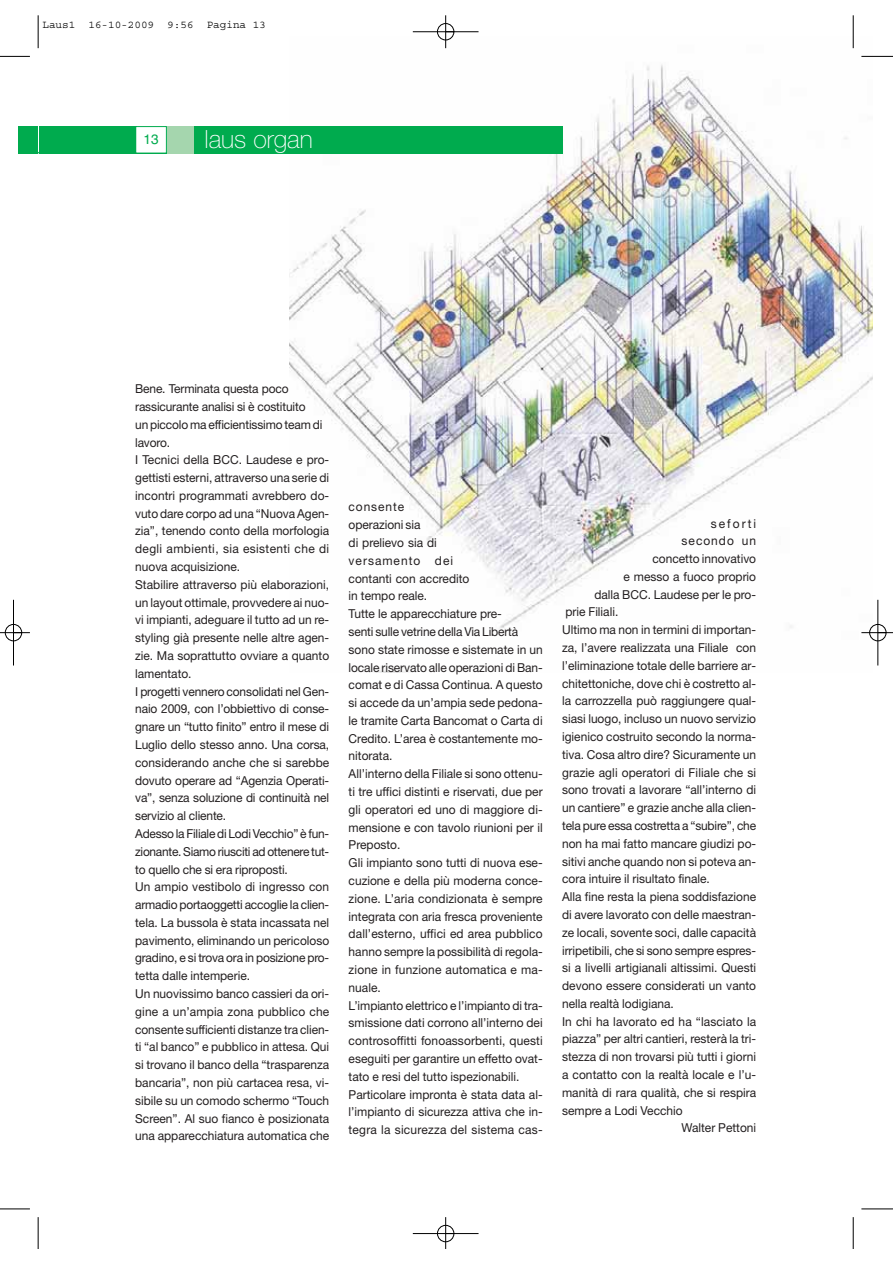
<style>
.page{position:relative;width:893px;height:1263px;background:#fff}
.page>*{position:absolute;margin:0;border:0;box-sizing:border-box;transform-origin:0 0}
.t1{font:100 25.05px "Helvetica Neue";color:#fff}
.t2{font:13.65px "Helvetica";color:#00ab4e}
.t3{font:12.3px/17.9px "Helvetica Neue";color:#231f20}
.t4{font:12.3px "Helvetica Neue";letter-spacing:.085em;color:#231f20}
.t5{font:12.3px "Helvetica Neue";letter-spacing:.17em;color:#231f20}
.t6{font:10.95px "Courier Std";color:#000}
</style>
<div class="page">
<img style="left:289px;top:37px;width:583px;height:636px">
<div style="left:19px;top:126px;width:19px;height:27px;background:#00ab4e"></div>
<hr style="left:38px;top:152px;width:524px;height:1px;background:#00ab4e">
<div style="left:39px;top:126px;width:524px;height:27px;background:#00ab4e"></div>
<div style="left:167px;top:126px;width:27px;height:27px;background:#a5d6ae"></div>
<div style="left:136px;top:127px;width:30px;height:26px;background:#fff"></div>
<div style="left:135px;top:126px;width:32px;height:27px;border:1px solid #00ab4e"></div>
<hr style="left:38px;top:15px;width:1px;height:33px;background:#000">
<hr style="left:0;top:56px;width:30px;height:1px;background:#000">
<hr style="left:853px;top:15px;width:1px;height:33px;background:#000">
<hr style="left:861px;top:56px;width:32px;height:1px;background:#000">
<hr style="left:38px;top:1217px;width:1px;height:32px;background:#000">
<hr style="left:0;top:1209px;width:30px;height:1px;background:#000">
<hr style="left:853px;top:1217px;width:1px;height:32px;background:#000">
<hr style="left:861px;top:1209px;width:32px;height:1px;background:#000">
<hr style="left:413px;top:31px;width:65px;height:1px;background:#000">
<hr style="left:413px;top:1233px;width:65px;height:1px;background:#000">
<hr style="left:13px;top:600px;width:1px;height:66px;background:#000">
<hr style="left:877px;top:600px;width:1px;height:66px;background:#000">
<hr style="left:445px;top:15px;width:1px;height:33px;background:#000">
<hr style="left:445px;top:1217px;width:1px;height:32px;background:#000">
<hr style="left:0;top:632px;width:30px;height:1px;background:#000">
<hr style="left:861px;top:632px;width:32px;height:1px;background:#000">
<div style="left:437px;top:23px;width:17px;height:17px;border:1px solid #000;border-radius:50%"></div>
<div style="left:437px;top:1225px;width:17px;height:17px;border:1px solid #000;border-radius:50%"></div>
<div style="left:5px;top:624px;width:17px;height:17px;border:1px solid #000;border-radius:50%"></div>
<div style="left:869px;top:624px;width:17px;height:17px;border:1px solid #000;border-radius:50%"></div>
<p class="t6" style="left:42px;top:17px;width:225px">Laus1 16-10-2009 9:56 Pagina 13</p>
<p class="t2" style="left:143px;top:135px;width:17px">13</p>
<h1 class="t1" style="left:204px;top:130px;width:110px">laus organ</h1>
<p class="t3" style="left:135px;top:381px;width:196px">Bene. Terminata questa poco rassicurante analisi si è costituito<br>un piccolo ma efficientissimo team di lavoro.<br>I Tecnici della BCC. Laudese e pro&shy;gettisti esterni, attraverso una serie di incontri programmati avrebbero do&shy;vuto dare corpo ad una “Nuova Agen&shy;zia”, tenendo conto della morfologia degli ambienti, sia esistenti che di nuova acquisizione.<br>Stabilire attraverso più elaborazioni, un layout ottimale, provvedere ai nuo&shy;vi impianti, adeguare il tutto ad un re&shy;styling già presente nelle altre agen&shy;zie. Ma soprattutto ovviare a quanto lamentato.<br>I progetti vennero consolidati nel Gen&shy;naio 2009, con l’obbiettivo di conse&shy;gnare un “tutto finito” entro il mese di Luglio dello stesso anno. Una corsa, considerando anche che si sarebbe dovuto operare ad “Agenzia Operati&shy;va”, senza soluzione di continuità nel servizio al cliente.<br>Adesso la Filiale di Lodi Vecchio” è fun&shy;zionante. Siamo riusciti ad ottenere tut&shy;to quello che si era riproposti.<br>Un ampio vestibolo di ingresso con armadio portaoggetti accoglie la clien&shy;tela. La bussola è stata incassata nel pavimento, eliminando un pericoloso gradino, e si trova ora in posizione pro&shy;tetta dalle intemperie.<br>Un nuovissimo banco cassieri da ori&shy;gine a un’ampia zona pubblico che consente sufficienti distanze tra clien&shy;ti “al banco” e pubblico in attesa. Qui si trovano il banco della “trasparenza bancaria”, non più cartacea resa, vi&shy;sibile su un comodo schermo “Touch Screen”. Al suo fianco è posizionata una apparecchiatura automatica che</p>
<p class="t3" style="left:349px;top:499px;width:196px">consente<br>operazioni sia<br>di prelievo sia di<br>versamento dei<br>contanti con accredito<br>in tempo reale.<br>Tutte le apparecchiature pre-<br>senti sulle vetrine della Via Libertà sono state rimosse e sistemate in un locale riservato alle operazioni di Ban&shy;comat e di Cassa Continua. A questo si accede da un’ampia sede pedona&shy;le tramite Carta Bancomat o Carta di<br>Credito. L’area è costantemente mo&shy;nitorata.<br>All’interno della Filiale si sono ottenu&shy;ti tre uffici distinti e riservati, due per gli operatori ed uno di maggiore di&shy;mensione e con tavolo riunioni per il<br>Preposto.<br>Gli impianto sono tutti di nuova ese&shy;cuzione e della più moderna conce&shy;zione. L’aria condizionata è sempre integrata con aria fresca proveniente dall’esterno, uffici ed area pubblico hanno sempre la possibilità di regola&shy;zione in funzione automatica e ma&shy;nuale.<br>L’impianto elettrico e l’impianto di tra&shy;smissione dati corrono all’interno dei controsoffitti fonoassorbenti, questi eseguiti per garantire un effetto ovat&shy;tato e resi del tutto ispezionabili.<br>Particolare impronta è stata data al&shy;l’impianto di sicurezza attiva che in&shy;tegra la sicurezza del sistema cas-</p>
<p class="t5" style="left:711px;top:519px;width:47px">seforti</p>
<p class="t4" style="left:681px;top:537px;width:76px">secondo un</p>
<p class="t3" style="left:652px;top:551px;width:105px">concetto innovativo</p>
<p class="t3" style="left:623px;top:569px;width:134px">e messo a fuoco proprio</p>
<p class="t3" style="left:594px;top:587px;width:163px">dalla BCC. Laudese per le pro-</p>
<p class="t3" style="left:565px;top:604px;width:54px">prie Filiali.</p>
<p class="t3" style="left:562px;top:622px;width:196px">Ultimo ma non in termini di importan-</p>
<p class="t3" style="left:562px;top:640px;width:196px">za, l’avere realizzata una Filiale con</p>
<p class="t3" style="left:562px;top:658px;width:196px">l’eliminazione totale delle barriere ar-</p>
<p class="t3" style="left:562px;top:676px;width:196px">chitettoniche, dove chi è costretto al-</p>
<p class="t3" style="left:562px;top:693px;width:196px">la carrozzella può raggiungere qual-</p>
<p class="t3" style="left:562px;top:711px;width:196px">siasi luogo, incluso un nuovo servizio</p>
<p class="t3" style="left:562px;top:729px;width:196px">igienico costruito secondo la norma-</p>
<p class="t3" style="left:562px;top:747px;width:196px">tiva. Cosa altro dire? Sicuramente un</p>
<p class="t3" style="left:562px;top:765px;width:196px">grazie agli operatori di Filiale che si</p>
<p class="t3" style="left:562px;top:782px;width:196px">sono trovati a lavorare “all’interno di</p>
<p class="t3" style="left:562px;top:800px;width:196px">un cantiere” e grazie anche alla clien-</p>
<p class="t3" style="left:562px;top:818px;width:196px">tela pure essa costretta a “subire”, che</p>
<p class="t3" style="left:562px;top:836px;width:196px">non ha mai fatto mancare giudizi po-</p>
<p class="t3" style="left:562px;top:854px;width:196px">sitivi anche quando non si poteva an-</p>
<p class="t3" style="left:562px;top:871px;width:149px">cora intuire il risultato finale.</p>
<p class="t3" style="left:562px;top:889px;width:196px">Alla fine resta la piena soddisfazione</p>
<p class="t3" style="left:562px;top:907px;width:196px">di avere lavorato con delle maestran-</p>
<p class="t3" style="left:562px;top:925px;width:196px">ze locali, sovente soci, dalle capacità</p>
<p class="t3" style="left:562px;top:942px;width:196px">irripetibili, che si sono sempre espres-</p>
<p class="t3" style="left:562px;top:960px;width:196px">si a livelli artigianali altissimi. Questi</p>
<p class="t3" style="left:562px;top:978px;width:196px">devono essere considerati un vanto</p>
<p class="t3" style="left:562px;top:996px;width:113px">nella realtà lodigiana.</p>
<p class="t3" style="left:562px;top:1014px;width:196px">In chi ha lavorato ed ha “lasciato la</p>
<p class="t3" style="left:562px;top:1031px;width:196px">piazza” per altri cantieri, resterà la tri-</p>
<p class="t3" style="left:562px;top:1049px;width:196px">stezza di non trovarsi più tutti i giorni</p>
<p class="t3" style="left:562px;top:1067px;width:196px">a contatto con la realtà locale e l’u-</p>
<p class="t3" style="left:562px;top:1085px;width:196px">manità di rara qualità, che si respira</p>
<p class="t3" style="left:562px;top:1103px;width:122px">sempre a Lodi Vecchio</p>
<p class="t3" style="left:681px;top:1120px;width:76px">Walter Pettoni</p>
</div>
